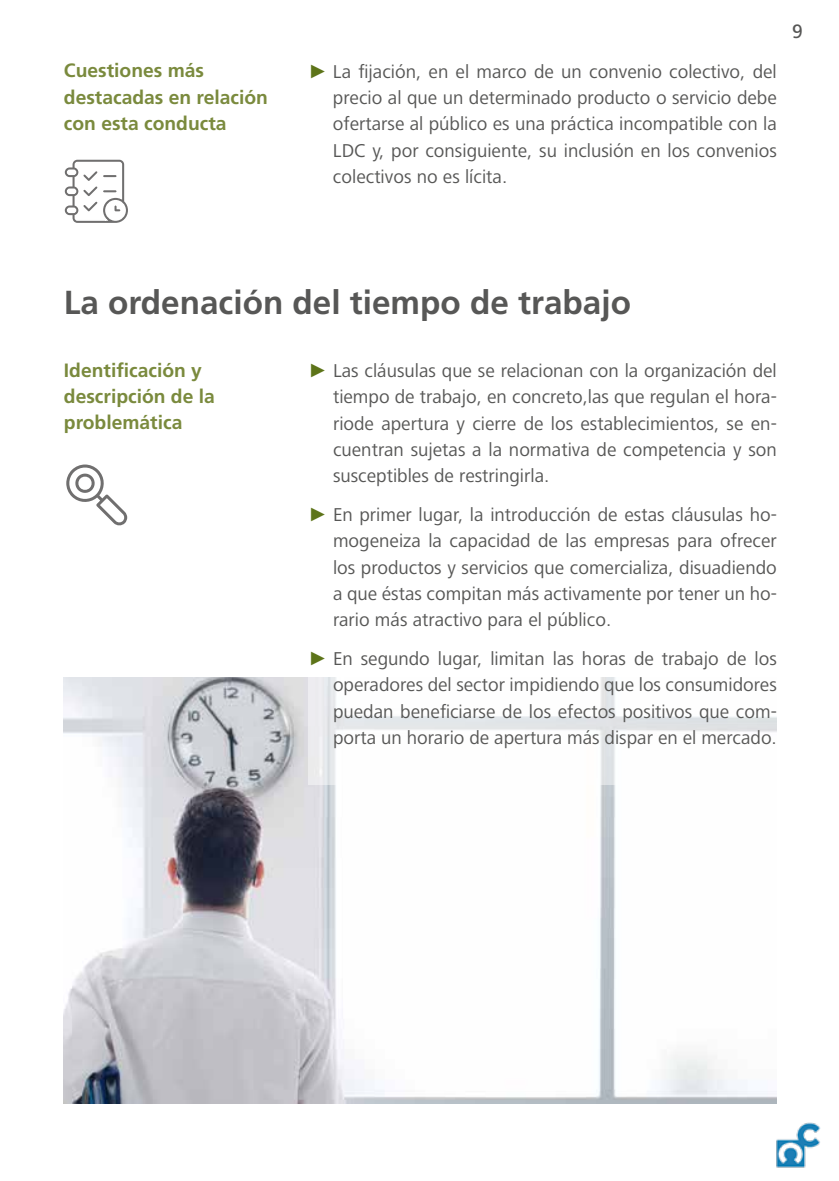
<style>
.page{position:relative;width:839px;height:1181px;background:#fff}
.page>*{position:absolute;margin:0;border:0;box-sizing:border-box;transform-origin:0 0}
.t1{font:700 33.25px "Frutiger";color:#575756}
.t2{font:19.25px/26.2px "Frutiger Next LT";color:#575756;text-align:justify}
.t3{font:700 19.25px/26.2px "Frutiger";color:#7a8a3d}
.t4{font:19.25px "Frutiger";color:#575756}
.s1{font-family:"Arial";font-weight:700;color:#5d7419}
</style>
<div class="page">
<img style="left:776px;top:1122px;width:43px;height:46px">
<div style="left:811px;top:1150px;width:18px;height:21px;background:#fff"></div>
<img style="left:64px;top:678px;width:712px;height:425px">
<div style="left:308px;top:620px;width:484px;height:165px;background:#fff"></div>
<svg style="left:66px;top:464px;width:62px;height:62px"></svg>
<svg style="left:64px;top:159px;width:64px;height:64px"></svg>
<p class="t3" style="left:64px;top:58px;width:205px">Cuestiones más destacadas en relación con esta conducta</p>
<p class="t2" style="left:333px;top:58px;width:445px;text-indent:-24px"><span class="s1">►</span> La fijación, en el marco de un convenio colectivo, del precio al que un determinado producto o servicio debe ofertarse al público es una práctica incompatible con la LDC y, por consiguiente, su inclusión en los convenios colectivos no es lícita.</p>
<p class="t4" style="left:792px;top:20px;width:12px">9</p>
<h1 class="t1" style="left:64px;top:283px;width:568px">La ordenación del tiempo de trabajo</h1>
<p class="t3" style="left:64px;top:357px;width:152px">Identificación y descripción de la problemática</p>
<p class="t2" style="left:333px;top:357px;width:445px;text-indent:-24px"><span class="s1">►</span> Las cláusulas que se relacionan con la organización del tiempo de trabajo, en concreto,las que regulan el hora&shy;riode apertura y cierre de los establecimientos, se en&shy;cuentran sujetas a la normativa de competencia y son susceptibles de restringirla.</p>
<p class="t2" style="left:333px;top:501px;width:445px;text-indent:-24px"><span class="s1">►</span> En primer lugar, la introducción de estas cláusulas ho&shy;mogeneiza la capacidad de las empresas para ofrecer los productos y servicios que comercializa, disuadiendo a que éstas compitan más activamente por tener un ho&shy;rario más atractivo para el público.</p>
<p class="t2" style="left:333px;top:645px;width:445px;text-indent:-24px"><span class="s1">►</span> En segundo lugar, limitan las horas de trabajo de los operadores del sector impidiendo que los consumidores puedan beneficiarse de los efectos positivos que com&shy;porta un horario de apertura más dispar en el mercado.</p>
</div>
